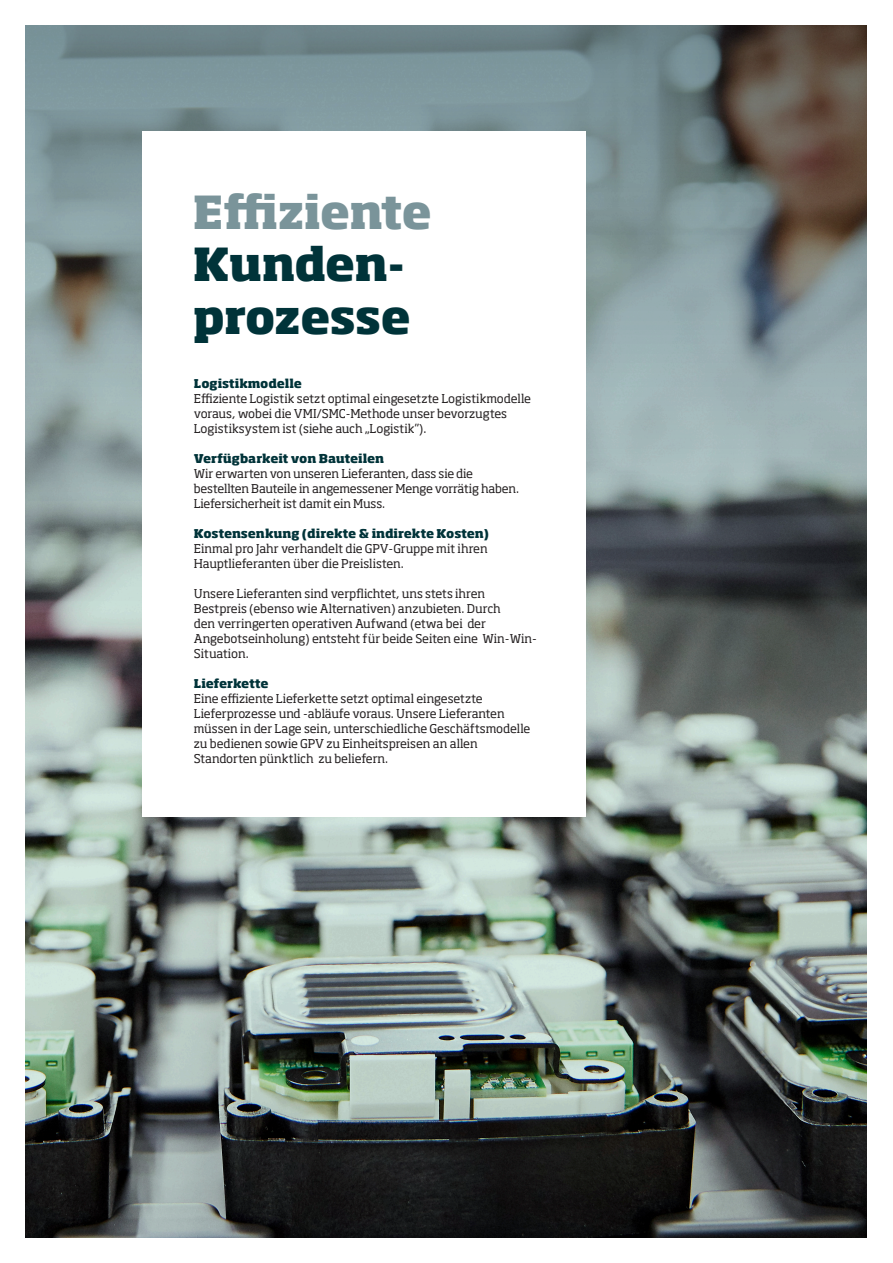
<style>
.page{position:relative;width:893px;height:1263px;background:#fff}
.page>*{position:absolute;margin:0;border:0;box-sizing:border-box;transform-origin:0 0}
.Copy_BLACK{font:800 45px/52.5px "Soho Std";letter-spacing:-.025em;color:#7a949a}
.Copy_BLACK-2{font:800 45px "Soho Std";letter-spacing:-.025em;color:#003339}
.GPV_brød{font:12px/15px "Soho Std";letter-spacing:-.01em;color:#231f20}
.GPV_mellem{font:800 12px "Soho Std";letter-spacing:-.005em;color:#003339}
.s1{color:#003339}
</style>
<div class="page">
<img style="left:26px;top:26px;width:840px;height:1211px">
<div style="left:142px;top:131px;width:443px;height:686px;background:#fff"></div>
<p class="Copy_BLACK" style="left:193px;top:184px;width:240px">Effiziente<br><span class="s1">Kunden-</span></p>
<p class="Copy_BLACK-2" style="left:193px;top:288px;width:219px">prozesse</p>
<p class="GPV_mellem" style="left:194px;top:376px;width:109px">Logistikmodelle</p>
<p class="GPV_brød" style="left:194px;top:391px;width:339px">Effiziente Logistik setzt optimal eingesetzte Logistikmodelle voraus, wobei die VMI/SMC-Methode unser bevorzugtes<br>Logistiksystem ist (siehe auch „Logistik”).</p>
<p class="GPV_mellem" style="left:194px;top:451px;width:192px">Verfügbarkeit von Bauteilen</p>
<p class="GPV_brød" style="left:194px;top:466px;width:327px">Wir erwarten von unseren Lieferanten, dass sie die bestellten Bauteile in angemessener Menge vorrätig haben.<br>Liefersicherheit ist damit ein Muss.</p>
<p class="GPV_mellem" style="left:194px;top:526px;width:297px">Kostensenkung (direkte &amp; indirekte Kosten)</p>
<p class="GPV_brød" style="left:194px;top:541px;width:295px">Einmal pro Jahr verhandelt die GPV-Gruppe mit ihren<br>Hauptlieferanten über die Preislisten.</p>
<p class="GPV_brød" style="left:194px;top:586px;width:345px">Unsere Lieferanten sind verpflichtet, uns stets ihren Bestpreis (ebenso wie Alternativen) anzubieten. Durch<br>den verringerten operativen Aufwand (etwa bei der Angebotseinholung) entsteht für beide Seiten eine Win-Win-Situation.</p>
<p class="GPV_mellem" style="left:194px;top:676px;width:76px">Lieferkette</p>
<p class="GPV_brød" style="left:194px;top:691px;width:338px">Eine effiziente Lieferkette setzt optimal eingesetzte Lieferprozesse und -abläufe voraus. Unsere Lieferanten müssen in der Lage sein, unterschiedliche Geschäftsmodelle zu bedienen sowie GPV zu Einheitspreisen an allen Standorten pünktlich zu beliefern.</p>
</div>
